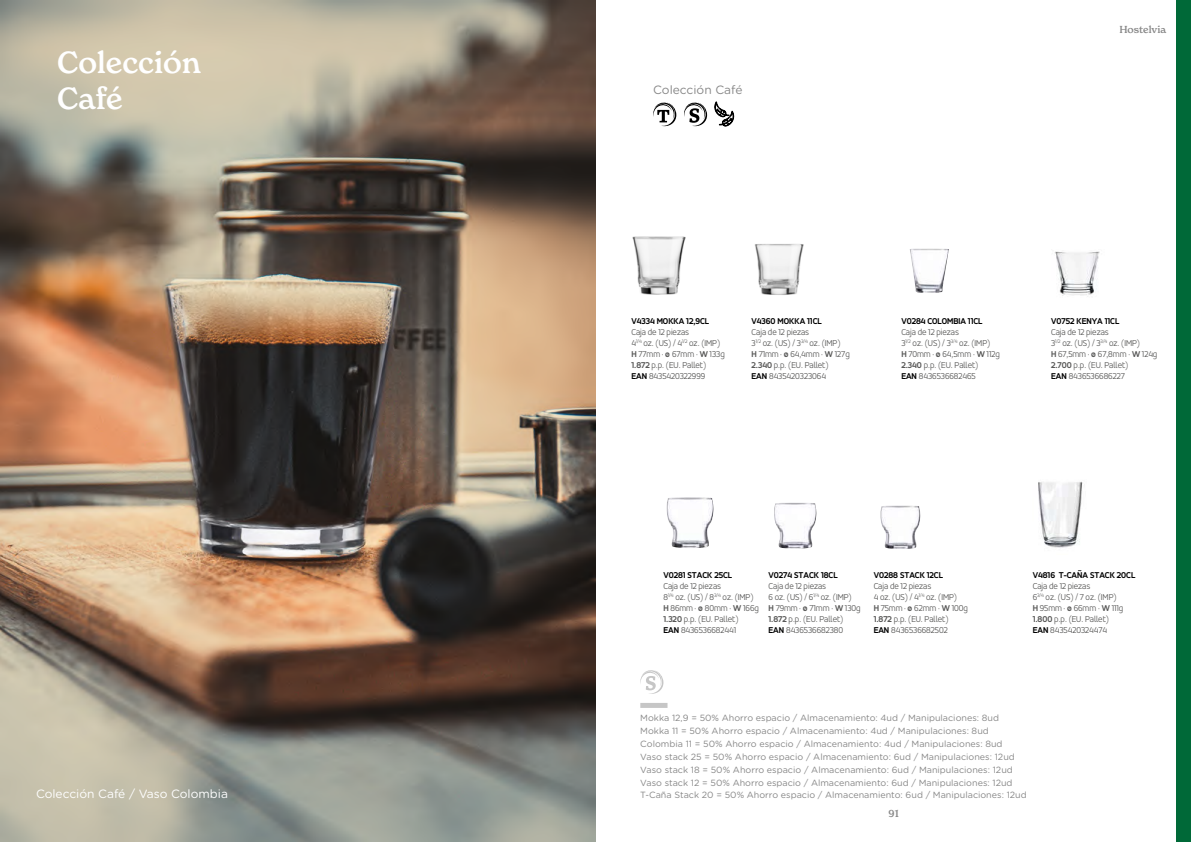
<style>
.page{position:relative;width:1191px;height:842px;background:#fff}
.page>*{position:absolute;margin:0;border:0;box-sizing:border-box;transform-origin:0 0}
.t1{font:500 30px/36px "New Spirit";color:#fff}
.t2{font:12px "Gotham Rounded";color:#fff}
.t3{font:12px "Gotham Rounded";color:#878787}
.t4{font:500 10px "New Spirit";color:#878787}
.t5{font:300 9px/11px "Accord Alternate";color:#575756}
.t6{font:9px/12.8px "Gotham Rounded";color:#878787}
.t7{font:700 9px "Accord Alternate";color:#000}
.s1{font-weight:700}
.s2{font-weight:700;color:#000}
</style>
<div class="page">
<div style="left:1176px;top:0;width:15px;height:842px;background:#006938"></div>
<img style="left:0;top:0;width:595px;height:842px">
<svg style="left:653px;top:102px;width:23px;height:24px"></svg>
<svg style="left:714px;top:101px;width:20px;height:25px"></svg>
<svg style="left:684px;top:102px;width:23px;height:24px"></svg>
<div style="left:640px;top:703px;width:27px;height:5px;background:#c6c6c6"></div>
<svg style="left:640px;top:670px;width:23px;height:24px"></svg>
<img style="left:632px;top:236px;width:54px;height:59px">
<img style="left:755px;top:244px;width:49px;height:51px">
<img style="left:910px;top:249px;width:39px;height:44px">
<img style="left:1054px;top:251px;width:46px;height:46px">
<img style="left:666px;top:497px;width:48px;height:51px">
<img style="left:774px;top:503px;width:43px;height:46px">
<img style="left:880px;top:505px;width:40px;height:44px">
<img style="left:1038px;top:481px;width:45px;height:67px">
<h1 class="t1" style="left:57px;top:44px;width:145px">Colección<br>Café</h1>
<h2 class="t2" style="left:36px;top:786px;width:193px">Colección Café / Vaso Colombia</h2>
<h2 class="t3" style="left:653px;top:82px;width:91px">Colección Café</h2>
<p class="t4" style="left:1119px;top:23px;width:48px">Hostelvia</p>
<p class="t7" style="left:631px;top:315px;width:79px">V4334 MOKKA 12,9CL</p>
<p class="t5" style="left:631px;top:326px;width:95px">Caja de 12 piezas<br>4<sup>1/4</sup> oz. (US) / 4<sup>1/2</sup> oz. (IMP)<br><span class="s1">H</span> 77mm · <span class="s1">ø</span> 67mm · <span class="s1">W</span> 133g<br><span class="s1">1.872</span> p.p. (EU. Pallet)<br><span class="s2">EAN</span> 8435420322999</p>
<p class="t7" style="left:751px;top:315px;width:72px">V4360 MOKKA 11CL</p>
<p class="t5" style="left:751px;top:326px;width:100px">Caja de 12 piezas<br>3<sup>1/2</sup> oz. (US) / 3<sup>3/4</sup> oz. (IMP)<br><span class="s1">H</span> 71mm · <span class="s1">ø</span> 64,4mm · <span class="s1">W</span> 127g<br><span class="s1">2.340</span> p.p. (EU. Pallet)<br><span class="s2">EAN</span> 8435420323064</p>
<p class="t7" style="left:901px;top:315px;width:83px">V0284 COLOMBIA 11CL</p>
<p class="t5" style="left:901px;top:326px;width:100px">Caja de 12 piezas<br>3<sup>1/2</sup> oz. (US) / 3<sup>3/4</sup> oz. (IMP)<br><span class="s1">H</span> 70mm · <span class="s1">ø</span> 64,5mm · <span class="s1">W</span> 112g<br><span class="s1">2.340</span> p.p. (EU. Pallet)<br><span class="s2">EAN</span> 8436536682465</p>
<p class="t7" style="left:1051px;top:315px;width:70px">V0752 KENYA 11CL</p>
<p class="t5" style="left:1051px;top:326px;width:108px">Caja de 12 piezas<br>3<sup>1/2</sup> oz. (US) / 3<sup>3/4</sup> oz. (IMP)<br><span class="s1">H</span> 67,5mm · <span class="s1">ø</span> 67,8mm · <span class="s1">W</span> 124g<br><span class="s1">2.700</span> p.p. (EU. Pallet)<br><span class="s2">EAN</span> 8436536686227</p>
<p class="t7" style="left:663px;top:569px;width:70px">V0281 STACK 25CL</p>
<p class="t5" style="left:663px;top:580px;width:97px">Caja de 12 piezas<br>8<sup>1/4</sup> oz. (US) / 8<sup>3/4</sup> oz. (IMP)<br><span class="s1">H</span> 86mm · <span class="s1">ø</span> 80mm · <span class="s1">W</span> 166g<br><span class="s1">1.320</span> p.p. (EU. Pallet)<br><span class="s2">EAN</span> 8436536682441</p>
<p class="t7" style="left:768px;top:569px;width:71px">V0274 STACK 18CL</p>
<p class="t5" style="left:768px;top:580px;width:94px">Caja de 12 piezas<br>6 oz. (US) / 6<sup>1/4</sup> oz. (IMP)<br><span class="s1">H</span> 79mm · <span class="s1">ø</span> 71mm · <span class="s1">W</span> 130g<br><span class="s1">1.872</span> p.p. (EU. Pallet)<br><span class="s2">EAN</span> 8436536682380</p>
<p class="t7" style="left:873px;top:569px;width:71px">V0288 STACK 12CL</p>
<p class="t5" style="left:873px;top:580px;width:96px">Caja de 12 piezas<br>4 oz. (US) / 4<sup>1/4</sup> oz. (IMP)<br><span class="s1">H</span> 75mm · <span class="s1">ø</span> 62mm · <span class="s1">W</span> 100g<br><span class="s1">1.872</span> p.p. (EU. Pallet)<br><span class="s2">EAN</span> 8436536682502</p>
<p class="t7" style="left:1032px;top:570px;width:104px">V4816 T-CAÑA STACK 20CL</p>
<p class="t5" style="left:1032px;top:580px;width:92px">Caja de 12 piezas<br>6<sup>3/4</sup> oz. (US) / 7 oz. (IMP)<br><span class="s1">H</span> 95mm · <span class="s1">ø</span> 66mm · <span class="s1">W</span> 111g<br><span class="s1">1.800</span> p.p. (EU. Pallet)<br><span class="s2">EAN</span> 8435420324474</p>
<p class="t6" style="left:640px;top:711px;width:388px">Mokka 12,9 = 50% Ahorro espacio / Almacenamiento: 4ud / Manipulaciones: 8ud Mokka 11 = 50% Ahorro espacio / Almacenamiento: 4ud / Manipulaciones: 8ud Colombia 11 = 50% Ahorro espacio / Almacenamiento: 4ud / Manipulaciones: 8ud<br>Vaso stack 25 = 50% Ahorro espacio / Almacenamiento: 6ud / Manipulaciones: 12ud Vaso stack 18 = 50% Ahorro espacio / Almacenamiento: 6ud / Manipulaciones: 12ud Vaso stack 12 = 50% Ahorro espacio / Almacenamiento: 6ud / Manipulaciones: 12ud T-Caña Stack 20 = 50% Ahorro espacio / Almacenamiento: 6ud / Manipulaciones: 12ud</p>
<p class="t4" style="left:888px;top:807px;width:12px">91</p>
</div>
